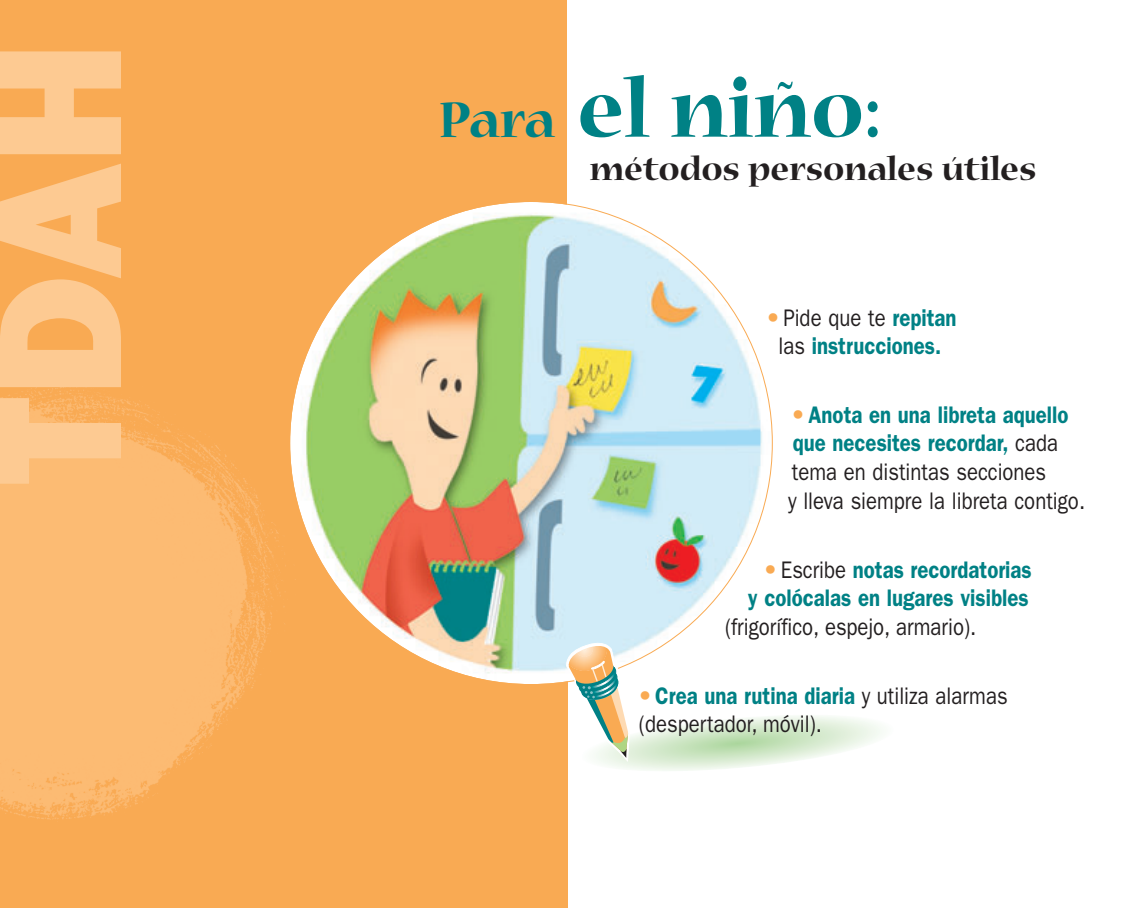
<style>
.page{position:relative;width:1134px;height:908px;background:#fff}
.page>*{position:absolute;margin:0;border:0;box-sizing:border-box;transform-origin:0 0}
.t1{font:800 176.4px "Franklin Gothic";color:#fdca92}
.t2{font:700 expanded 90px "Nueva";color:#008185;scale:.85 1}
.t3{font:700 expanded 36px "Nueva";color:#231f20;scale:.85 1}
.t4{font:24px/28.6px "Franklin Gothic";color:#231f20;scale:.85 1}
.t5{font:600 24px/28.2px "Franklin Gothic";color:#008185;text-align:center;scale:.85 1}
.s1{font-size:56px}
.s2{font-family:"Helvetica Neue";font-weight:700;color:#f9aa53}
.s3{font-weight:400;color:#231f20}
.s4{font-weight:600;color:#008185}
</style>
<div class="page">
<div style="left:0;top:0;width:567px;height:907px;background:#f9aa53"></div>
<img style="left:0;top:365px;width:332px;height:455px">
<img style="left:290px;top:202px;width:482px;height:481px;border-radius:50%">
<svg style="left:565px;top:638px;width:316px;height:137px"></svg>
<h1 class="t1" style="left:0;top:484px;width:443px;rotate:-90deg">TDAH</h1>
<h2 class="t2" style="left:439px;top:76px;width:521px"><span class="s1">Para</span> el niño:</h2>
<h3 class="t3" style="left:590px;top:155px;width:527px">métodos personales útiles</h3>
<p class="t5" style="left:767px;top:305px;width:224px"><span class="s2">•</span> <span class="s3">Pide que te</span> repitan <span class="s3">las</span> instrucciones.</p>
<p class="t4" style="left:788px;top:402px;width:351px"><span class="s2">•</span> <span class="s4">Anota en una libreta aquello que necesites recordar,</span> cada tema en distintas secciones<br>y lleva siempre la libreta contigo.</p>
<p class="t5" style="left:748px;top:557px;width:336px;text-align:right"><span class="s2">•</span> <span class="s3">Escribe</span> notas recordatorias<br>y colócalas en lugares visibles</p>
<p class="t4" style="left:725px;top:614px;width:297px">(frigorífico, espejo, armario).</p>
<p class="t4" style="left:639px;top:683px;width:435px"><span class="s2">•</span> <span class="s4">Crea una rutina diaria</span> y utiliza alarmas (despertador, móvil).</p>
</div>
